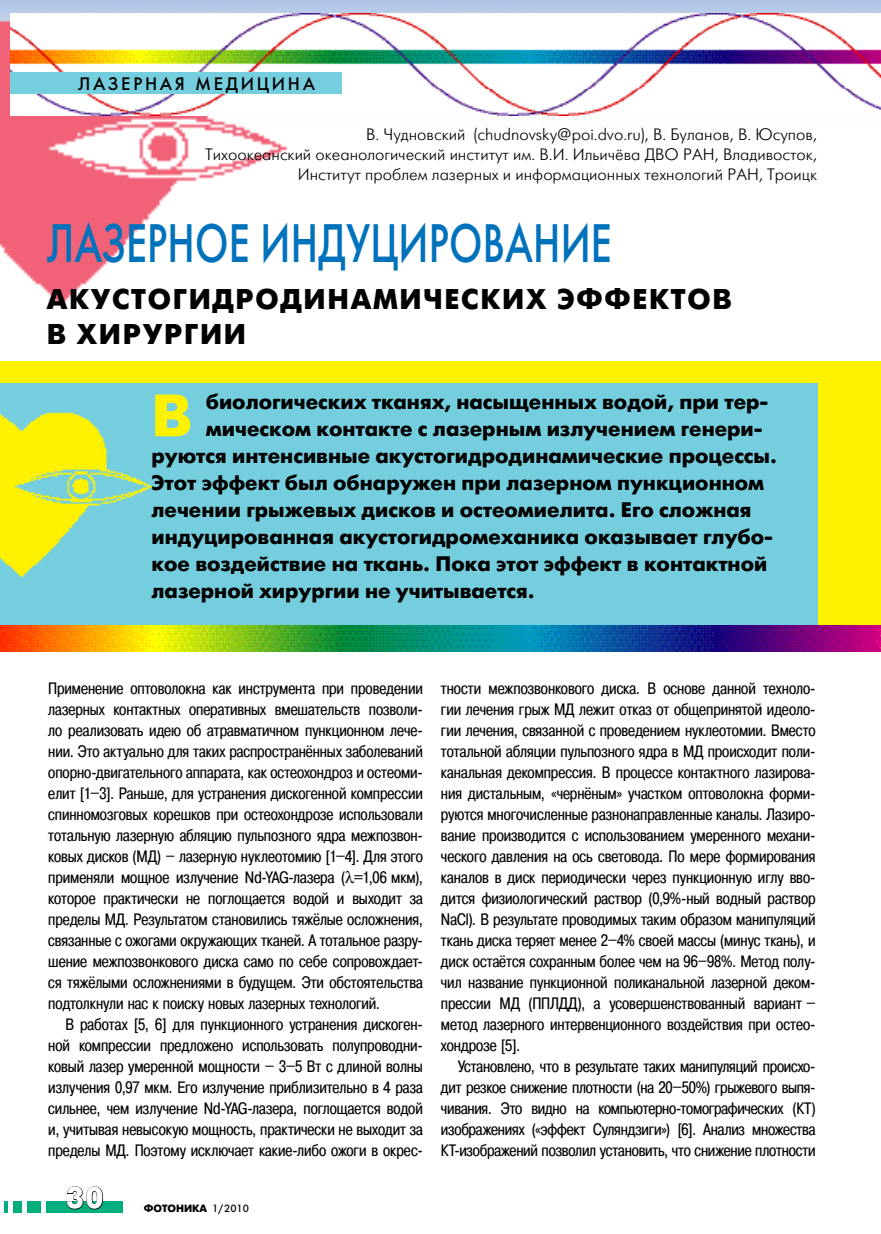
<style>
.page{position:relative;width:881px;height:1234px;background:#fff}
.page>*{position:absolute;margin:0;border:0;box-sizing:border-box;transform-origin:0 0}
.t1{font:700 59.55px "Futuris C";color:#fff200}
.t2{font:54px "Futuris C";letter-spacing:.005em;color:#0072bc;scale:.75 1}
.t3{font:700 30px "Futuris C";color:#fff}
.t4{font:700 28.5px/34.2px "Futuris C";letter-spacing:.06em;color:#000}
.t5{font:700 21px "Futuris C";color:#000}
.t6{font:18px "Futuris C";letter-spacing:.15em;color:#000}
.t7{font:16.5px/21px "Pragmatica Cond C";letter-spacing:-.005em;color:#000;text-align:justify}
.t8{font:16.5px/19.8px "Futuris Light C";color:#000;text-align:right}
.t9{font:700 10.5px "Futuris C";color:#000}
.s1{font-weight:400}
</style>
<div class="page">
<div style="left:47px;top:1201px;width:76px;height:11px;background:#00ad7d"></div>
<div style="left:28px;top:1201px;width:13px;height:11px;background:#00ad7d"></div>
<div style="left:13px;top:1201px;width:9px;height:11px;background:#00ad7d"></div>
<hr style="left:4px;top:1201px;width:4px;height:11px;background:#00ad7d">
<svg style="left:66px;top:1186px;width:37px;height:23px"></svg>
<img style="left:311px;top:0;width:569px;height:116px">
<div style="left:0;top:361px;width:880px;height:264px;background:#fff200"></div>
<div style="left:0;top:383px;width:816px;height:245px;background:#75cede"></div>
<img style="left:0;top:412px;width:153px;height:165px">
<img style="left:0;top:625px;width:880px;height:26px">
<img style="left:0;top:0;width:311px;height:305px">
<img style="left:11px;top:13px;width:869px;height:102px">
<div style="left:10px;top:72px;width:332px;height:22px;background:#75cede"></div>
<p class="t6" style="left:78px;top:73px;width:238px">лазерная медицина</p>
<p class="t8" style="left:205px;top:125px;width:613px">В. Чудновский (chudnovsky@poi.dvo.ru), В. Буланов, В. Юсупов,<br>Тихоокеанский океанологический институт им. В.И. Ильичёва ДВО РАН, Владивосток,<br>Институт проблем лазерных и информационных технологий РАН, Троицк</p>
<h2 class="t2" style="left:47px;top:211px;width:34px">ЛАЗЕРН</h2>
<h2 class="t2" style="left:195px;top:211px;width:449px">ОЕ ИНДУЦИРОВАНИЕ</h2>
<h3 class="t4" style="left:47px;top:283px;width:686px">АКУСТОГИДРОДИНАМИЧЕСКИХ ЭФФЕКТОВ<br>В ХИРУРГИИ</h3>
<h1 class="t1" style="left:151px;top:382px;width:42px">В</h1>
<p class="t5" style="left:206px;top:390px;width:564px">биологических тканях, насыщенных водой, при тер-</p>
<p class="t5" style="left:206px;top:417px;width:558px">мическом контакте с лазерным излучением генери-</p>
<p class="t5" style="left:151px;top:444px;width:626px">руются интенсивные акустогидродинамические процессы.</p>
<p class="t5" style="left:151px;top:471px;width:614px">Этот эффект был обнаружен при лазерном пункционном</p>
<p class="t5" style="left:151px;top:498px;width:601px">лечении грыжевых дисков и остеомиелита. Его сложная</p>
<p class="t5" style="left:151px;top:525px;width:622px">индуцированная акустогидромеханика оказывает глубо-</p>
<p class="t5" style="left:151px;top:552px;width:617px">кое воздействие на ткань. Пока этот эффект в контактной</p>
<p class="t5" style="left:151px;top:579px;width:384px">лазерной хирургии не учитывается.</p>
<p class="t7" style="left:48px;top:677px;width:376px">Применение оптоволокна как инструмента при проведении лазерных контактных оперативных вмешательств позволи&shy;ло реализовать идею об атравматичном пункционном лече&shy;нии. Это актуально для таких распространённых заболеваний опорно-двигательного аппарата, как остеохондроз и остеоми&shy;елит [1–3]. Раньше, для устранения дискогенной компрессии спинномозговых корешков при остеохондрозе использовали тотальную лазерную абляцию пульпозного ядра межпозвон&shy;ковых дисков (МД) – лазерную нуклеотомию [1–4]. Для этого применяли мощное излучение Nd-YAG-лазера ( =1,06 мкм), которое практически не поглощается водой и выходит за пределы МД. Результатом становились тяжёлые осложнения, связанные с ожогами окружающих тканей. А тотальное разру&shy;шение межпозвонкового диска само по себе сопровождает&shy;ся тяжёлыми осложнениями в будущем. Эти обстоятельства подтолкнули нас к поиску новых лазерных технологий.</p>
<p class="t7" style="left:48px;top:1013px;width:376px;text-indent:17px">В работах [5, 6] для пункционного устранения дискоген&shy;ной компрессии предложено использовать полупроводни&shy;ковый лазер умеренной мощности – 3–5 Вт с длиной волны излучения 0,97 мкм. Его излучение приблизительно в 4 раза сильнее, чем излучение Nd-YAG-лазера, поглощается водой и, учитывая невысокую мощность, практически не выходит за пределы МД. Поэтому исключает какие-либо ожоги в окрес-</p>
<h3 class="t3" style="left:66px;top:1180px;width:39px">30</h3>
<p class="t9" style="left:144px;top:1202px;width:107px">ФОТОНИКА <span class="s1">1/2010</span></p>
<p class="t7" style="left:441px;top:677px;width:376px">тности межпозвонкового диска. В основе данной техноло&shy;гии лечения грыж МД лежит отказ от общепринятой идеоло&shy;гии лечения, связанной с проведением нуклеотомии. Вместо тотальной абляции пульпозного ядра в МД происходит поли&shy;канальная декомпрессия. В процессе контактного лазирова&shy;ния дистальным, «чернёным» участком оптоволокна форми&shy;руются многочисленные разнонаправленные каналы. Лазиро&shy;вание производится с использованием умеренного механи&shy;ческого давления на ось световода. По мере формирования каналов в диск периодически через пункционную иглу вво&shy;дится физиологический раствор (0,9%-ный водный раствор NaCl). В результате проводимых таким образом манипуляций ткань диска теряет менее 2–4% своей массы (минус ткань), и диск остаётся сохранным более чем на 96–98%. Метод полу&shy;чил название пункционной поликанальной лазерной деком&shy;прессии МД (ППЛДД), а усовершенствованный вариант – метод лазерного интервенционного воздействия при остео&shy;хондрозе [5].</p>
<p class="t7" style="left:441px;top:1055px;width:376px;text-indent:17px">Установлено, что в результате таких манипуляций происхо&shy;дит резкое снижение плотности (на 20–50%) грыжевого выпя&shy;чивания. Это видно на компьютерно-томографических (КТ) изображениях («эффект Суляндзиги») [6]. Анализ множества КТ-изображений позволил установить, что снижение плотности</p>
</div>
